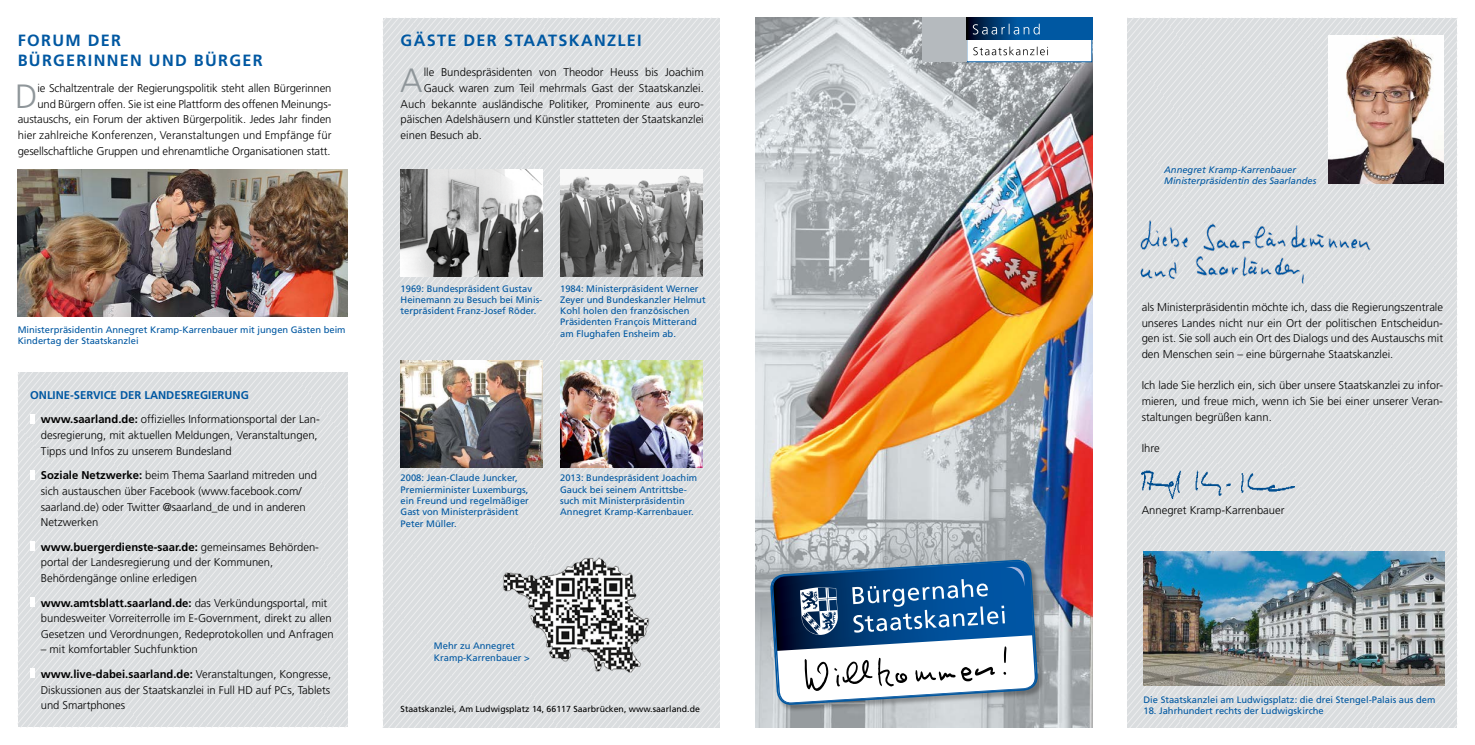
<style>
.page{position:relative;width:1475px;height:745px;background:#fff}
.page>*{position:absolute;margin:0;border:0;box-sizing:border-box;transform-origin:0 0}
.t1{font:300 33.62px "Frutiger";color:#8f969a}
.t2{font:700 16.25px/20px "Frutiger";letter-spacing:.08em;color:#0058a2}
.t3{font:300 11.25px/15.6px "Frutiger";color:#000}
.t4{font:9.38px/11.2px "Frutiger";color:#0058a2}
.t5{font:italic 9.38px/11.2px "Frutiger";color:#0058a2}
.t6{font:8.75px "Frutiger";color:#000}
.s1{font-weight:700;color:#0058a2}
.s2{font-weight:700}
</style>
<div class="page">
<img style="left:755px;top:18px;width:336px;height:708px">
<div style="left:922px;top:18px;width:169px;height:44px;background:#fff"></div>
<div style="left:922px;top:18px;width:44px;height:44px;background:#b5babe"></div>
<svg style="left:966px;top:18px;width:125px;height:22px;background:#014a8a"></svg>
<svg style="left:973px;top:47px;width:72px;height:8px"></svg>
<svg style="left:972px;top:24px;width:67px;height:10px"></svg>
<div style="left:770px;top:559px;width:274px;height:153px;background:#000;opacity:.3"></div>
<svg style="left:770px;top:521px;width:267px;height:183px"></svg>
<div style="left:1127px;top:18px;width:329px;height:708px;background:linear-gradient(to right,#dee0e2,#dee0e2)"></div>
<img style="left:1141px;top:470px;width:152px;height:28px">
<img style="left:1136px;top:213px;width:247px;height:42px">
<img style="left:1139px;top:254px;width:227px;height:39px">
<img style="left:1328px;top:35px;width:114px;height:149px">
<img style="left:1143px;top:551px;width:301px;height:134px">
<div style="left:383px;top:18px;width:336px;height:708px;background:linear-gradient(to right,#dde0e2,#dde0e1)"></div>
<img style="left:400px;top:361px;width:142px;height:106px">
<img style="left:560px;top:361px;width:142px;height:106px">
<img style="left:560px;top:169px;width:142px;height:107px">
<img style="left:400px;top:169px;width:142px;height:107px">
<img style="left:18px;top:169px;width:329px;height:147px">
<div style="left:18px;top:372px;width:329px;height:354px;background:linear-gradient(to right,#dee0e2,#dee0e2)"></div>
<div style="left:30px;top:414px;width:5px;height:9px;background:#fff"></div>
<div style="left:30px;top:469px;width:5px;height:10px;background:#fff"></div>
<div style="left:30px;top:541px;width:5px;height:9px;background:#fff"></div>
<div style="left:30px;top:597px;width:5px;height:9px;background:#fff"></div>
<div style="left:30px;top:668px;width:5px;height:9px;background:#fff"></div>
<img style="left:501px;top:553px;width:149px;height:121px">
<h2 class="t2" style="left:18px;top:31px;width:246px">Forum der<br>Bürgerinnen und Bürger</h2>
<h1 class="t1" style="left:15px;top:77px;width:24px">D</h1>
<p class="t3" style="left:18px;top:80px;width:315px;text-align:right">ie Schaltzentrale der Regierungspolitik steht allen Bürgerinnen und Bürgern offen. Sie ist eine Plattform des offenen Meinungs&shy;austauschs, ein Forum der aktiven Bürgerpolitik. Jedes Jahr finden hier zahlreiche Konferenzen, Veranstaltungen und Empfänge für gesellschaftliche Gruppen und ehrenamtliche Organisationen statt.</p>
<p class="t4" style="left:18px;top:323px;width:329px">Ministerpräsidentin Annegret Kramp-Karrenbauer mit jungen Gästen beim<br>Kindertag der Staatskanzlei</p>
<p class="t3" style="left:41px;top:382px;width:280px;line-height:24.4px;text-indent:-11px"><span class="s1">Online-Service der Landesregierung </span><span class="s2">www.saarland.de:</span> offizielles Informationsportal der Lan-</p>
<p class="t3" style="left:41px;top:427px;width:278px">desregierung, mit aktuellen Meldungen, Veranstaltungen,<br>Tipps und Infos zu unserem Bundesland</p>
<p class="t3" style="left:41px;top:467px;width:278px"><span class="s2">Soziale Netzwerke:</span> beim Thema Saarland mitreden und sich austauschen über Facebook (www.facebook.com/ saarland.de) oder Twitter @saarland_de und in anderen Netzwerken</p>
<p class="t3" style="left:41px;top:538px;width:280px"><span class="s2">www.buergerdienste-saar.de:</span> gemeinsames Behörden&shy;portal der Landesregierung und der Kommunen,<br>Behördengänge online erledigen</p>
<p class="t3" style="left:41px;top:594px;width:294px"><span class="s2">www.amtsblatt.saarland.de:</span> das Verkündungsportal, mit bundesweiter Vorreiterrolle im E-Government, direkt zu allen<br>Gesetzen und Verordnungen, Redeprotokollen und Anfragen</p>
<p class="t3" style="left:41px;top:637px;width:292px;line-height:24.5px">– mit komfortabler Suchfunktion <span class="s2">www.live-dabei.saarland.de:</span> Veranstaltungen, Kongresse,</p>
<p class="t3" style="left:41px;top:681px;width:291px">Diskussionen aus der Staatskanzlei in Full HD auf PCs, Tablets und Smartphones</p>
<h2 class="t2" style="left:400px;top:30px;width:242px">Gäste der Staatskanzlei</h2>
<h1 class="t1" style="left:400px;top:61px;width:24px">A</h1>
<p class="t3" style="left:423px;top:65px;width:281px">lle Bundespräsidenten von Theodor Heuss bis Joachim</p>
<p class="t3" style="left:423px;top:80px;width:281px">Gauck waren zum Teil mehrmals Gast der Staatskanzlei.</p>
<p class="t3" style="left:400px;top:96px;width:304px">Auch bekannte ausländische Politiker, Prominente aus euro-</p>
<p class="t3" style="left:400px;top:111px;width:304px">päischen Adelshäusern und Künstler statteten der Staatskanzlei</p>
<p class="t3" style="left:400px;top:127px;width:83px">einen Besuch ab.</p>
<p class="t4" style="left:400px;top:282px;width:143px">1969: Bundespräsident Gustav<br>Heinemann zu Besuch bei Minis&shy;terpräsident Franz-Josef Röder.</p>
<p class="t4" style="left:560px;top:282px;width:147px">1984: Ministerpräsident Werner<br>Zeyer und Bundeskanzler Helmut<br>Kohl holen den französischen<br>Präsidenten François Mitterand am Flughafen Ensheim ab.</p>
<p class="t4" style="left:400px;top:472px;width:130px">2008: Jean-Claude Juncker,<br>Premierminister Luxemburgs, ein Freund und regelmäßiger<br>Gast von Ministerpräsident<br>Peter Müller.</p>
<p class="t4" style="left:560px;top:472px;width:139px">2013: Bundespräsident Joachim<br>Gauck bei seinem Antrittsbe&shy;such mit Ministerpräsidentin<br>Annegret Kramp-Karrenbauer.</p>
<p class="t4" style="left:434px;top:640px;width:97px">Mehr zu Annegret<br>Kramp-Karrenbauer &gt;</p>
<p class="t5" style="left:1163px;top:164px;width:154px">Annegret Kramp-Karrenbauer<br>Ministerpräsidentin des Saarlandes</p>
<p class="t3" style="left:1141px;top:299px;width:303px;text-align:justify">als Ministerpräsidentin möchte ich, dass die Regierungszentrale unseres Landes nicht nur ein Ort der politischen Entscheidun&shy;gen ist. Sie soll auch ein Ort des Dialogs und des Austauschs mit den Menschen sein – eine bürgernahe Staatskanzlei.</p>
<p class="t3" style="left:1141px;top:377px;width:303px;text-align:justify">Ich lade Sie herzlich ein, sich über unsere Staatskanzlei zu infor&shy;mieren, und freue mich, wenn ich Sie bei einer unserer Veran&shy;staltungen begrüßen kann.</p>
<p class="t3" style="left:1141px;top:440px;width:19px">Ihre</p>
<p class="t3" style="left:1141px;top:502px;width:144px">Annegret Kramp-Karrenbauer</p>
<p class="t4" style="left:1143px;top:693px;width:293px">Die Staatskanzlei am Ludwigsplatz: die drei Stengel-Palais aus dem</p>
<p class="t6" style="left:400px;top:703px;width:301px">Staatskanzlei, Am Ludwigsplatz 14, 66117 Saarbrücken, www.saarland.de</p>
<p class="t4" style="left:1143px;top:704px;width:182px">18. Jahrhundert rechts der Ludwigskirche</p>
</div>
